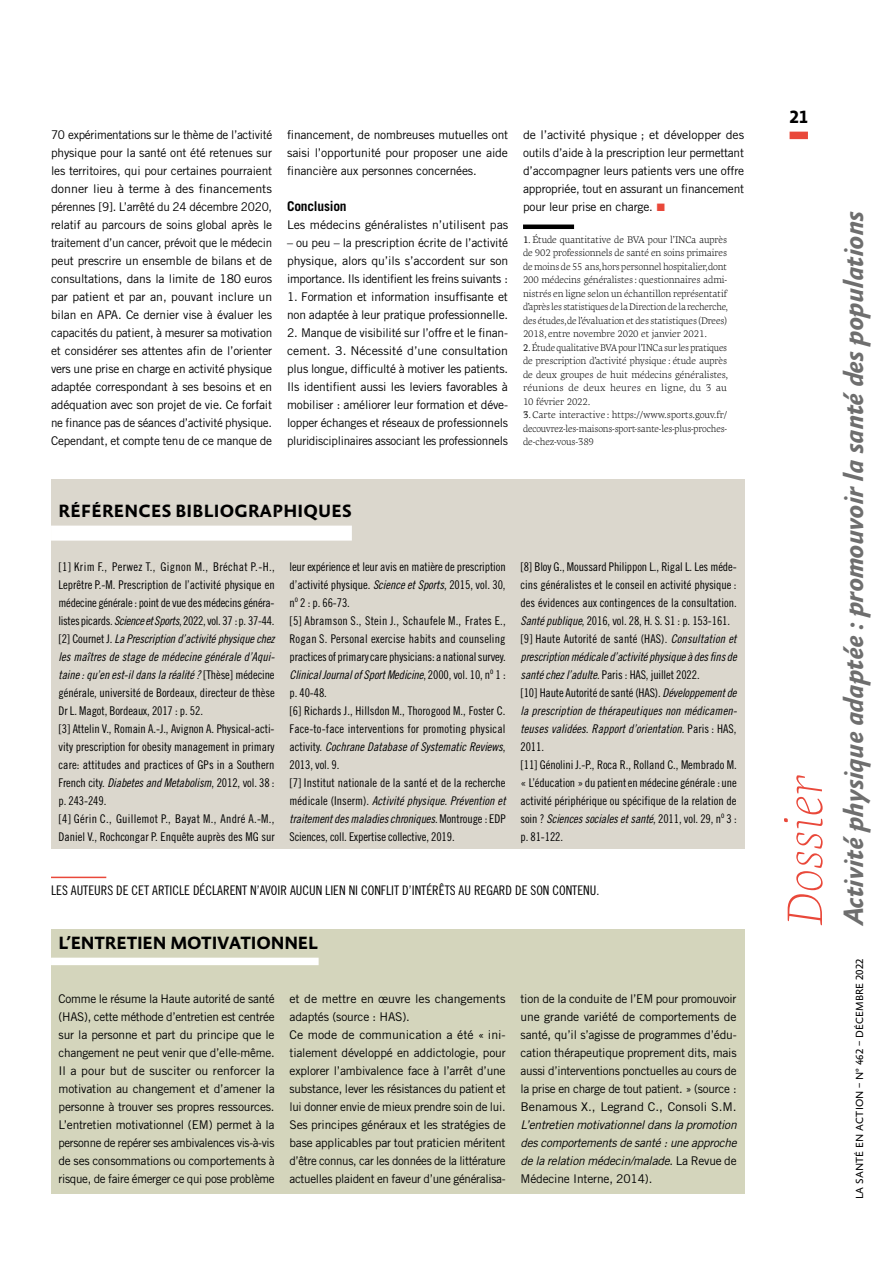
<style>
.page{position:relative;width:893px;height:1263px;background:#fff}
.page>*{position:absolute;margin:0;border:0;box-sizing:border-box;transform-origin:0 0}
.t1{font:italic 100 50.85px "Geneo Pro";letter-spacing:.01em;color:#e9483a}
.t2{font:italic 700 28.5px "Absara Sans OT";letter-spacing:-.02em;color:#6e6e6e}
.TITRE{font:700 18px "Absara Sans OT";letter-spacing:.01em;color:#000}
.TITRE-2{font:700 18px "Absara Sans OT";letter-spacing:-.01em;color:#000}
.INTER_V2{font:700 13.5px "Trade Gothic LT Std";letter-spacing:-.015em;color:#000}
.Note_du_bas{font:13.2px "Trade Gothic LT Std Cn 18";color:#000}
.TXT_BODY_V2{font:12px/18px "Trade Gothic LT Std";letter-spacing:-.015em;color:#000;text-align:justify}
.TXT_BODY{font:12px/18px "Trade Gothic LT Std Cn 18";letter-spacing:-.005em;color:#000;text-align:justify}
.TXT{font:12px/18px "Trade Gothic LT Std";letter-spacing:-.015em;color:#000;text-align:justify}
.TXT_BODY-2{font:12px/18px "Trade Gothic LT Std Cn 18 Obl";letter-spacing:.005em;color:#000;text-align:justify}
.t3{font:10.5px "Absara Sans OT";letter-spacing:.01em;color:#000}
.NOTE_BDP{font:300 9.75px/13.5px "Geneo Pro";letter-spacing:-.01em;color:#000;text-align:justify}
.NOTE_BDP_SUITE{font:300 9.75px/13.5px "Geneo Pro";letter-spacing:-.01em;color:#000;text-align:justify;scale:.96 1}
.NOTE_BDP_SUITE-2{font:300 9.75px/13.5px "Geneo Pro";letter-spacing:-.01em;color:#000;text-align:justify}
.s1{color:#e9483a}
.s2{font-weight:400}
.s3{font-family:"Trade Gothic LT Std Cn 18 Obl"}
.s4{font-family:"Trade Gothic LT Std Cn 18"}
.s5{font-style:italic}
</style>
<div class="page">
<hr style="left:523px;top:225px;width:51px;height:4px;background:#000">
<div style="left:51px;top:479px;width:693px;height:370px;background:#dbd7cd"></div>
<div style="left:51px;top:526px;width:301px;height:15px;background:#fff"></div>
<hr style="left:51px;top:877px;width:55px;height:1px;background:#e9483a">
<div style="left:51px;top:929px;width:693px;height:265px;background:#d4d5bc"></div>
<div style="left:51px;top:958px;width:268px;height:7px;background:#fff"></div>
<div style="left:790px;top:132px;width:18px;height:7px;background:#e9483a"></div>
<p class="TXT_BODY_V2" style="left:51px;top:126px;width:223px">70 expérimentations sur le thème de l’activité physique pour la santé ont été retenues sur les territoires, qui pour certaines pourraient donner lieu à terme à des financements pérennes [9]. L’arrêté du 24 décembre 2020, relatif au parcours de soins global après le traitement d’un cancer, prévoit que le médecin peut prescrire un ensemble de bilans et de consultations, dans la limite de 180 euros par patient et par an, pouvant inclure un bilan en APA. Ce dernier vise à évaluer les capacités du patient, à mesurer sa motivation et considérer ses attentes afin de l’orienter vers une prise en charge en activité physique adaptée correspondant à ses besoins et en adéquation avec son projet de vie. Ce forfait ne finance pas de séances d’activité physique.<br>Cependant, et compte tenu de ce manque de</p>
<p class="TXT_BODY_V2" style="left:287px;top:126px;width:223px">financement, de nombreuses mutuelles ont saisi l’opportunité pour proposer une aide financière aux personnes concernées.</p>
<p class="INTER_V2" style="left:287px;top:198px;width:61px">Conclusion</p>
<p class="TXT_BODY_V2" style="left:287px;top:216px;width:223px">Les médecins généralistes n’utilisent pas</p>
<p class="TXT_BODY_V2" style="left:287px;top:234px;width:223px">– ou peu – la prescription écrite de l’activité physique, alors qu’ils s’accordent sur son importance. Ils identifient les freins suivants :</p>
<p class="TXT_BODY_V2" style="left:287px;top:288px;width:223px">1. Formation et information insuffisante et non adaptée à leur pratique professionnelle.</p>
<p class="TXT_BODY_V2" style="left:287px;top:324px;width:223px">2. Manque de visibilité sur l’offre et le finan&shy;cement. 3. Nécessité d’une consultation plus longue, difficulté à motiver les patients.<br>Ils identifient aussi les leviers favorables à mobiliser : améliorer leur formation et déve&shy;lopper échanges et réseaux de professionnels pluridisciplinaires associant les professionnels</p>
<p class="TXT_BODY_V2" style="left:523px;top:126px;width:223px">de l’activité physique ; et développer des outils d’aide à la prescription leur permettant d’accompagner leurs patients vers une offre appropriée, tout en assurant un financement pour leur prise en charge. <span class="s1">■</span></p>
<p class="NOTE_BDP" style="left:523px;top:232px;width:207px"><span class="s2">1</span>.Étude quantitative de BVA pour l’INCa auprès de 902 professionnels de santé en soins primaires de moins de 55 ans,hors personnel hospitalier,dont 200 médecins généralistes : questionnaires admi&shy;nistrés en ligne selon un échantillon représentatif d’après les statistiques de la Direction de la recherche, des études,de l’évaluation et des statistiques (Drees)<br>2018, entre novembre 2020 et janvier 2021.</p>
<p class="NOTE_BDP_SUITE" style="left:523px;top:340px;width:215px"><span class="s2">2</span>.Étude qualitative BVA pour l’INCa sur les pratiques de prescription d’activité physique : étude auprès de deux groupes de huit médecins généralistes, réunions de deux heures en ligne, du 3 au 10 février 2022.</p>
<p class="NOTE_BDP_SUITE-2" style="left:523px;top:407px;width:206px"><span class="s2">3</span>. Carte interactive : https://www.sports.gouv.fr/ decouvrez-les-maisons-sport-sante-les-plus-proches&shy;de-chez-vous-389</p>
<p class="TITRE" style="left:59px;top:501px;width:295px">RÉFÉRENCES BIBLIOGRAPHIQUES</p>
<p class="TXT_BODY" style="left:59px;top:558px;width:218px">[1] Krim F., Perwez T., Gignon M., Bréchat P.-H., Leprêtre P.-M. Prescription de l’activité physique en médecine générale : point de vue des médecins généra&shy;listes picards. <span class="s3">Science et Sports</span>, 2022, vol. 37 : p. 37-44.</p>
<p class="TXT_BODY-2" style="left:59px;top:630px;width:218px"><span class="s4">[2] Cournet J.</span> La Prescription d’activité physique chez les maîtres de stage de médecine générale d’Aqui&shy;taine : qu’en est-il dans la réalité ? <span class="s4">[Thèse] médecine générale, université de Bordeaux, directeur de thèse Dr L. Magot, Bordeaux, 2017 : p. 52.</span></p>
<p class="TXT_BODY" style="left:59px;top:720px;width:218px">[3] Attelin V., Romain A.-J., Avignon A. Physical-acti&shy;vity prescription for obesity management in primary care: attitudes and practices of GPs in a Southern French city. <span class="s3">Diabetes and Metabolism</span>, 2012, vol. 38 : p. 243-249.</p>
<p class="TXT_BODY" style="left:59px;top:810px;width:218px">[4] Gérin C., Guillemot P., Bayat M., André A.-M.,<br>Daniel V., Rochcongar P. Enquête auprès des MG sur</p>
<p class="TXT_BODY" style="left:290px;top:558px;width:218px">leur expérience et leur avis en matière de prescription d’activité physique. <span class="s3">Science et Sports</span>, 2015, vol. 30, n<sup>o</sup> 2 : p. 66-73.</p>
<p class="TXT_BODY" style="left:290px;top:612px;width:218px">[5] Abramson S., Stein J., Schaufele M., Frates E., Rogan S. Personal exercise habits and counseling practices of primary care physicians: a national survey.<br><span class="s3">Clinical Journal of Sport Medicine</span>, 2000, vol. 10, n<sup>o</sup> 1 : p. 40-48.</p>
<p class="TXT_BODY" style="left:290px;top:702px;width:218px">[6] Richards J., Hillsdon M., Thorogood M., Foster C.<br>Face-to-face interventions for promoting physical activity. <span class="s3">Cochrane Database of Systematic Reviews</span>, 2013, vol. 9.</p>
<p class="TXT_BODY" style="left:290px;top:774px;width:218px">[7] Institut nationale de la santé et de la recherche médicale (Inserm). <span class="s3">Activité physique. Prévention et traitement des maladies chroniques</span>. Montrouge : EDP Sciences, coll. Expertise collective, 2019.</p>
<p class="TXT_BODY" style="left:520px;top:558px;width:218px">[8] Bloy G., Moussard Philippon L., Rigal L. Les méde&shy;cins généralistes et le conseil en activité physique : des évidences aux contingences de la consultation.<br><span class="s3">Santé publique</span>, 2016, vol. 28, H. S. S1 : p. 153-161.</p>
<p class="TXT_BODY-2" style="left:520px;top:630px;width:218px"><span class="s4">[9] Haute Autorité de santé (HAS).</span> Consultation et prescription médicale d’activité physique à des fins de santé chez l’adulte<span class="s4">. Paris : HAS, juillet 2022.</span></p>
<p class="TXT_BODY-2" style="left:520px;top:684px;width:218px"><span class="s4">[10] Haute Autorité de santé (HAS).</span> Développement de la prescription de thérapeutiques non médicamen&shy;teuses validées. Rapport d’orientation<span class="s4">. Paris : HAS, 2011.</span></p>
<p class="TXT_BODY" style="left:520px;top:756px;width:218px">[11] Génolini J.-P., Roca R., Rolland C., Membrado M. « L’éducation » du patient en médecine générale : une activité périphérique ou spécifique de la relation de soin ? <span class="s3">Sciences sociales et santé</span>, 2011, vol. 29, n<sup>o</sup> 3 : p. 81-122.</p>
<p class="Note_du_bas" style="left:51px;top:882px;width:550px">LES AUTEURS DE CET ARTICLE DÉCLARENT N’AVOIR AUCUN LIEN NI CONFLIT D’INTÉRÊTS AU REGARD DE SON CONTENU.</p>
<p class="TITRE-2" style="left:59px;top:933px;width:261px">L’ENTRETIEN MOTIVATIONNEL</p>
<p class="TXT" style="left:59px;top:990px;width:218px">Comme le résume la Haute autorité de santé (HAS), cette méthode d’entretien est centrée sur la personne et part du principe que le changement ne peut venir que d’elle-même.<br>Il a pour but de susciter ou renforcer la motivation au changement et d’amener la personne à trouver ses propres ressources.<br>L’entretien motivationnel (EM) permet à la personne de repérer ses ambivalences vis-à-vis de ses consommations ou comportements à risque, de faire émerger ce qui pose problème</p>
<p class="TXT" style="left:290px;top:990px;width:217px">et de mettre en œuvre les changements adaptés (source : HAS).</p>
<p class="TXT" style="left:290px;top:1026px;width:218px">Ce mode de communication a été « ini&shy;tialement développé en addictologie, pour explorer l’ambivalence face à l’arrêt d’une substance, lever les résistances du patient et lui donner envie de mieux prendre soin de lui.<br>Ses principes généraux et les stratégies de base applicables par tout praticien méritent d’être connus, car les données de la littérature actuelles plaident en faveur d’une généralisa-</p>
<p class="TXT" style="left:520px;top:990px;width:218px">tion de la conduite de l’EM pour promouvoir une grande variété de comportements de santé, qu’il s’agisse de programmes d’édu&shy;cation thérapeutique proprement dits, mais aussi d’interventions ponctuelles au cours de la prise en charge de tout patient. » (source :<br>Benamous X., Legrand C., Consoli S.M.<br><span class="s5">L’entretien motivationnel dans la promotion des comportements de santé : une approche de la relation médecin/malade</span>. La Revue de Médecine Interne, 2014).</p>
<h3 class="TITRE" style="left:790px;top:107px;width:20px">21</h3>
<h1 class="t1" style="left:765px;top:925px;width:152px;rotate:-90deg">Dossier</h1>
<h2 class="t2" style="left:838px;top:925px;width:715px;rotate:-90deg">Activité physique adaptée : promouvoir la santé des populations</h2>
<p class="t3" style="left:854px;top:1199px;width:242px;rotate:-90deg">LA SANTÉ EN ACTION – Nº 462 – DÉCEMBRE 2022</p>
</div>
